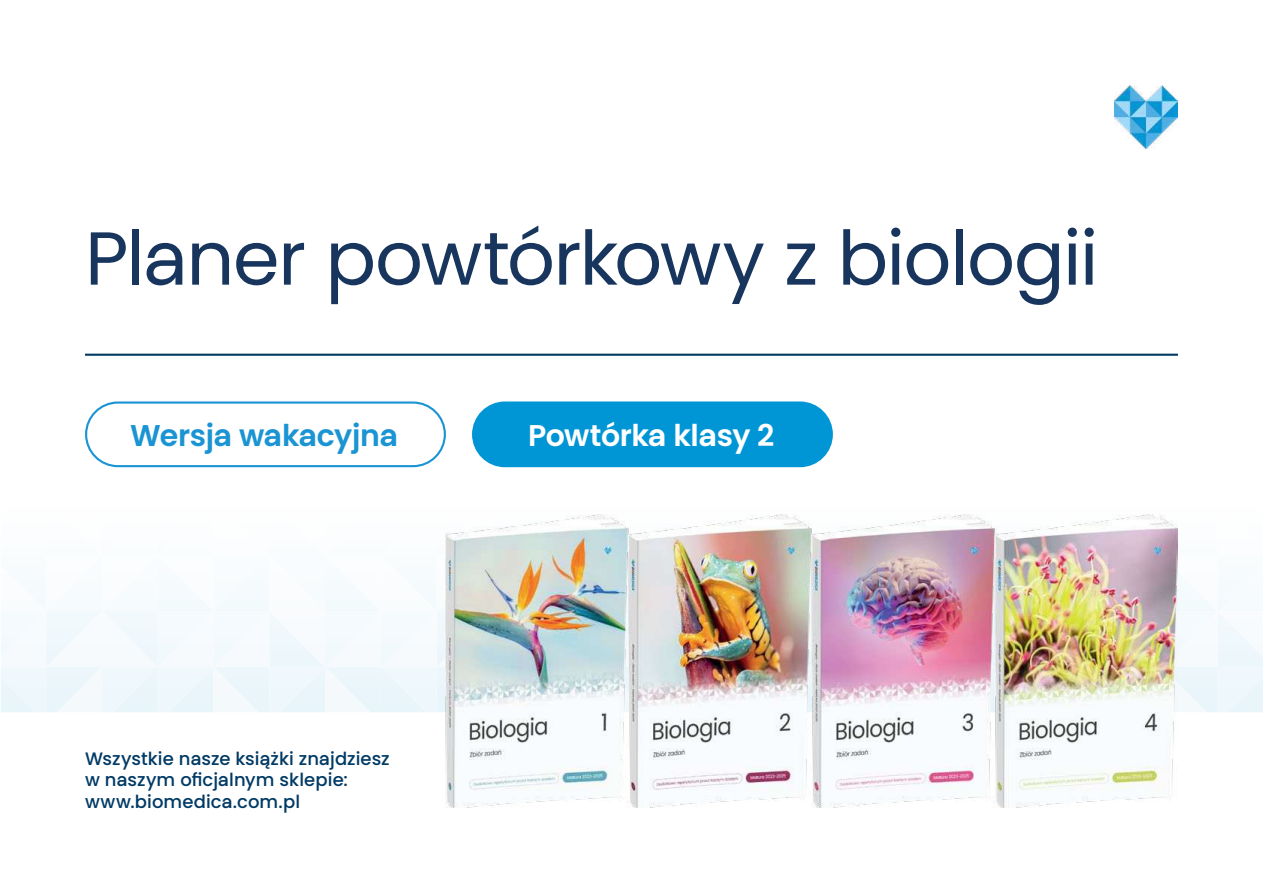
<style>
.page{position:relative;width:1263px;height:893px;background:#fff}
.page>*{position:absolute;margin:0;border:0;box-sizing:border-box;transform-origin:0 0}
.t1{font:75px "Poppins";letter-spacing:-.02em;color:#18355e}
.t2{font:600 30px "Poppins";letter-spacing:-.01em;color:#1a94d3}
.t3{font:600 30px "Poppins";letter-spacing:-.015em;color:#fff}
.t4{font:500 18px/21.6px "Poppins";letter-spacing:.005em;color:#003a65}
</style>
<div class="page">
<svg style="left:1px;top:467px;width:1262px;height:245px"></svg>
<div style="left:85px;top:401px;width:361px;height:66px;border:2px solid #1a94d3;border-radius:32px"></div>
<img style="left:1114px;top:85px;width:64px;height:64px">
<img style="left:446px;top:514px;width:732px;height:294px">
<hr style="left:85px;top:354px;width:1093px;height:2px;background:#003a65">
<div style="left:472px;top:401px;width:361px;height:66px;background:#0096d6;border-radius:33px"></div>
<h1 class="t1" style="left:85px;top:215px;width:1015px">Planer powtórkowy z biologii</h1>
<h2 class="t2" style="left:130px;top:418px;width:269px">Wersja wakacyjna</h2>
<h2 class="t3" style="left:528px;top:418px;width:248px">Powtórka klasy 2</h2>
<p class="t4" style="left:85px;top:748px;width:306px">Wszystkie nasze książki znajdziesz w naszym o昀椀cjalnym sklepie: www.biomedica.com.pl</p>
</div>
